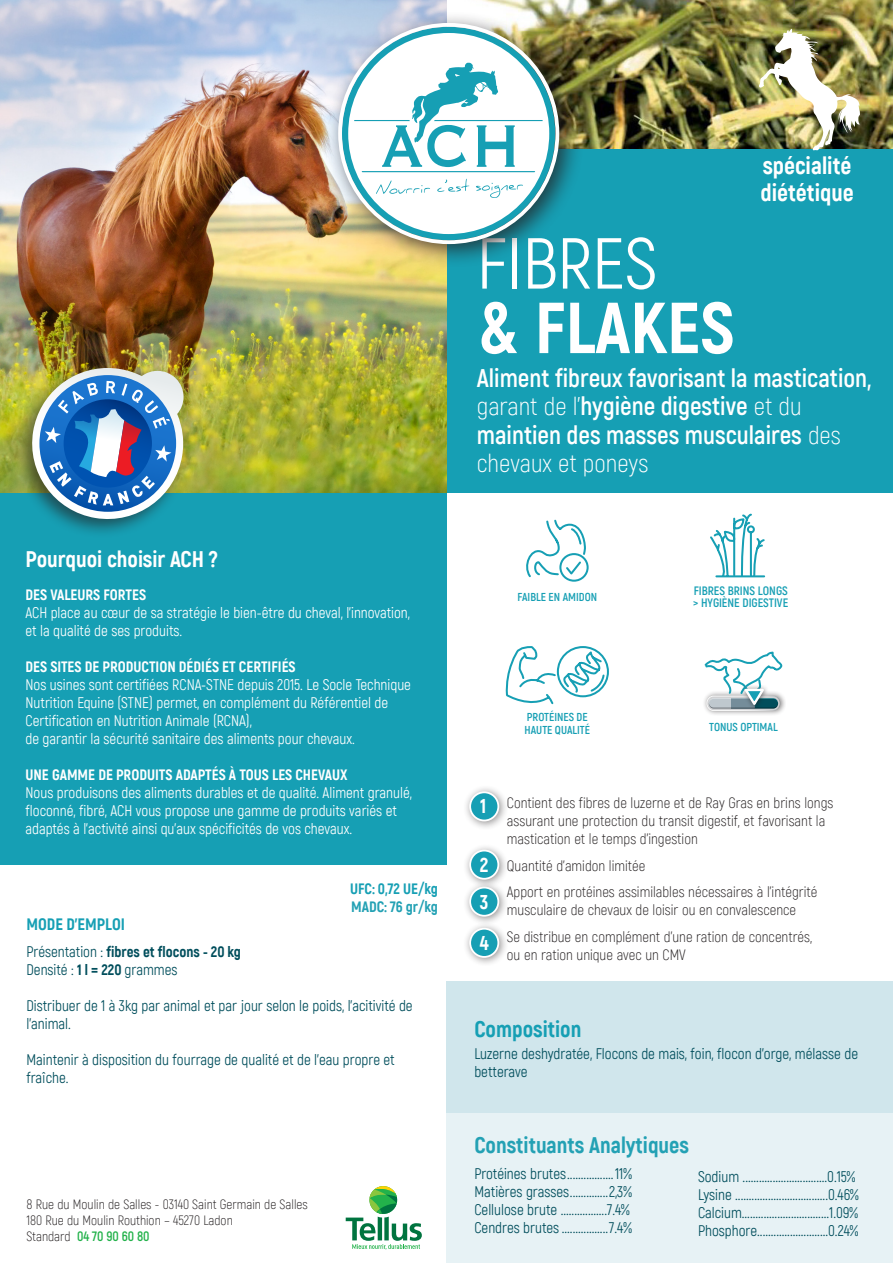
<style>
.page{position:relative;width:893px;height:1263px;background:#fff}
.page>*{position:absolute;margin:0;border:0;box-sizing:border-box;transform-origin:0 0}
.t1{font:800 72px "Akrobat";color:#fff}
.t2{font:72px "Akrobat";color:#fff}
.t3{font:700 25.5px/28.5px "Akrobat";color:#fff}
.t4{font:800 24px "Akrobat";color:#fff}
.t5{font:800 22.5px "Akrobat";color:#23a1b4}
.t6{font:800 22.5px "Akrobat";color:#fff}
.t7{font:800 22.5px "Akrobat";color:#169fb4}
.t8{font:800 19.95px "Akrobat";color:#fff}
.t9{font:800 16.5px "Akrobat";color:#169fb4}
.t10{font:15px/18px "Akrobat";color:#014e5c}
.t11{font:15px/18px "Akrobat";color:#fff}
.t12{font:300 15px/18px "Akrobat";color:#231f20}
.t13{font:800 15px "Akrobat";color:#fff}
.t14{font:800 15px "Akrobat";color:#014e5c}
.t15{font:800 15px "Akrobat";color:#169fb4}
.t16{font:800 15px "Akrobat";color:#23a1b4}
.t17{font:300 13.5px "Akrobat";color:#231f20}
.t18{font:700 13.5px "Akrobat";color:#23b24b}
.t19{font:700 12.15px "Akrobat";color:#169fb4}
.t20{font:700 11.55px "Akrobat";color:#169fb4}
.s1{font-weight:400}
.s2{font-weight:800}
.s3{font-weight:300;color:#231f20}
.s4{font-weight:300}
</style>
<div class="page">
<div style="left:0;top:122px;width:893px;height:370px;background:#169fb4"></div>
<div style="left:0;top:466px;width:446px;height:399px;background:#169fb4"></div>
<div style="left:446px;top:981px;width:447px;height:160px;background:#d0e6ec"></div>
<div style="left:446px;top:1113px;width:447px;height:150px;background:#e7f2f5"></div>
<img style="left:446px;top:0;width:447px;height:149px">
<img style="left:0;top:0;width:446px;height:492px">
<div style="left:13px;top:361px;width:177px;height:177px;background:#231f20;opacity:.6"></div>
<img style="left:26px;top:368px;width:159px;height:157px">
<div style="left:463px;top:785px;width:45px;height:45px;background:#231f20;opacity:.5"></div>
<div style="left:470px;top:792px;width:28px;height:28px;background:#169fb4;border-radius:50%"></div>
<div style="left:469px;top:791px;width:30px;height:30px;border:2px solid #fff;border-radius:50%"></div>
<div style="left:463px;top:880px;width:45px;height:46px;background:#231f20;opacity:.5"></div>
<div style="left:470px;top:887px;width:28px;height:29px;background:#169fb4;border-radius:50%"></div>
<div style="left:469px;top:887px;width:30px;height:30px;border:2px solid #fff;border-radius:50%"></div>
<div style="left:463px;top:843px;width:45px;height:46px;background:#231f20;opacity:.5"></div>
<div style="left:470px;top:850px;width:28px;height:29px;background:#169fb4;border-radius:50%"></div>
<div style="left:469px;top:850px;width:30px;height:30px;border:2px solid #fff;border-radius:50%"></div>
<div style="left:463px;top:921px;width:45px;height:46px;background:#231f20;opacity:.5"></div>
<div style="left:470px;top:929px;width:28px;height:28px;background:#169fb4;border-radius:50%"></div>
<div style="left:469px;top:928px;width:30px;height:30px;border:2px solid #fff;border-radius:50%"></div>
<svg style="left:505px;top:646px;width:104px;height:59px"></svg>
<img style="left:759px;top:29px;width:102px;height:122px">
<div style="left:326px;top:10px;width:258px;height:258px;background:#231f20;opacity:.75"></div>
<img style="left:338px;top:23px;width:221px;height:221px">
<svg style="left:376px;top:180px;width:54px;height:14px"></svg>
<svg style="left:437px;top:179px;width:32px;height:13px"></svg>
<svg style="left:476px;top:183px;width:47px;height:15px"></svg>
<svg style="left:354px;top:63px;width:189px;height:109px"></svg>
<svg style="left:526px;top:519px;width:63px;height:63px"></svg>
<div style="left:703px;top:690px;width:83px;height:26px;background:#231f20;opacity:.5"></div>
<svg style="left:703px;top:651px;width:80px;height:64px"></svg>
<svg style="left:710px;top:513px;width:56px;height:65px"></svg>
<svg style="left:346px;top:1186px;width:76px;height:64px"></svg>
<p class="t6" style="left:26px;top:545px;width:194px">Pourquoi choisir ACH ?</p>
<p class="t13" style="left:26px;top:585px;width:122px">DES VALEURS FORTES</p>
<p class="t11" style="left:26px;top:604px;width:386px">ACH place au cœur de sa stratégie le bien-être du cheval, l’innovation, et la qualité de ses produits.</p>
<p class="t13" style="left:26px;top:657px;width:272px">DES SITES DE PRODUCTION DÉDIÉS ET CERTIFIÉS</p>
<p class="t11" style="left:26px;top:676px;width:387px">Nos usines sont certifiées RCNA-STNE depuis 2015. Le Socle Technique Nutrition Equine (STNE) permet, en complément du Référentiel de Certification en Nutrition Animale (RCNA),<br>de garantir la sécurité sanitaire des aliments pour chevaux.</p>
<p class="t13" style="left:26px;top:765px;width:323px">UNE GAMME DE PRODUITS ADAPTÉS À TOUS LES CHEVAUX</p>
<p class="t11" style="left:26px;top:784px;width:388px">Nous produisons des aliments durables et de qualité. Aliment granulé, floconné, fibré, ACH vous propose une gamme de produits variés et adaptés à l’activité ainsi qu’aux spécificités de vos chevaux.</p>
<p class="t15" style="left:350px;top:879px;width:89px">UFC: 0,72 UE/kg</p>
<p class="t16" style="left:351px;top:897px;width:88px">MADC: 76 gr/kg</p>
<p class="t9" style="left:26px;top:914px;width:100px">MODE D’EMPLOI</p>
<p class="t14" style="left:26px;top:942px;width:216px"><span class="s1">Présentation :</span> fibres et flocons - 20 kg</p>
<p class="t10" style="left:26px;top:960px;width:153px">Densité : <span class="s2">1 l = 220</span> grammes</p>
<p class="t10" style="left:26px;top:996px;width:388px">Distribuer de 1 à 3kg par animal et par jour selon le poids, l’acitivité de l’animal.</p>
<p class="t10" style="left:26px;top:1050px;width:370px">Maintenir à disposition du fourrage de qualité et de l’eau propre et fraîche.</p>
<p class="t17" style="left:26px;top:1196px;width:283px">8 Rue du Moulin de Salles - 03140 Saint Germain de Salles</p>
<p class="t17" style="left:26px;top:1212px;width:208px">180 Rue du Moulin Routhion – 45270 Ladon</p>
<p class="t18" style="left:26px;top:1228px;width:125px"><span class="s3">Standard</span> 04 70 90 60 80</p>
<p class="t2" style="left:477px;top:220px;width:182px">FIBRES</p>
<p class="t1" style="left:477px;top:282px;width:259px">&amp; FLAKES</p>
<p class="t4" style="left:763px;top:150px;width:90px">spécialité</p>
<p class="t4" style="left:760px;top:177px;width:95px">diététique</p>
<p class="t3" style="left:477px;top:363px;width:396px">Aliment fibreux favorisant la mastication, <span class="s4">garant de l’</span>hygiène digestive <span class="s4">et du </span>maintien des masses musculaires <span class="s4">des chevaux et poneys</span></p>
<p class="t20" style="left:518px;top:589px;width:81px">FAIBLE EN AMIDON</p>
<p class="t19" style="left:694px;top:583px;width:96px">FIBRES BRINS LONGS</p>
<p class="t19" style="left:693px;top:595px;width:97px">&gt; HYGIÈNE DIGESTIVE</p>
<p class="t20" style="left:527px;top:710px;width:62px">PROTÉINES DE</p>
<p class="t20" style="left:525px;top:723px;width:67px">HAUTE QUALITÉ</p>
<p class="t20" style="left:709px;top:720px;width:70px">TONUS OPTIMAL</p>
<p class="t8" style="left:480px;top:793px;width:8px">1</p>
<p class="t8" style="left:480px;top:852px;width:10px">2</p>
<p class="t8" style="left:480px;top:889px;width:10px">3</p>
<p class="t8" style="left:480px;top:930px;width:10px">4</p>
<p class="t12" style="left:507px;top:794px;width:328px">Contient des fibres de luzerne et de Ray Gras en brins longs assurant une protection du transit digestif, et favorisant la mastication et le temps d’ingestion</p>
<p class="t12" style="left:507px;top:856px;width:140px">Quantité d’amidon limitée</p>
<p class="t12" style="left:507px;top:883px;width:312px">Apport en protéines assimilables nécessaires à l’intégrité musculaire de chevaux de loisir ou en convalescence</p>
<p class="t12" style="left:507px;top:927px;width:307px">Se distribue en complément d’une ration de concentrés, ou en ration unique avec un CMV</p>
<p class="t7" style="left:474px;top:1014px;width:109px">Composition</p>
<p class="t10" style="left:474px;top:1045px;width:385px">Luzerne deshydratée, Flocons de mais, foin, flocon d’orge, mélasse de betterave</p>
<p class="t5" style="left:474px;top:1130px;width:216px">Constituants Analytiques</p>
<p class="t10" style="left:474px;top:1164px;width:159px">Protéines brutes.................11%</p>
<p class="t10" style="left:474px;top:1182px;width:159px">Matières grasses..............2,3%</p>
<p class="t10" style="left:474px;top:1200px;width:157px">Cellulose brute .................7.4%</p>
<p class="t10" style="left:474px;top:1218px;width:159px">Cendres brutes .................7.4%</p>
<p class="t10" style="left:698px;top:1167px;width:159px">Sodium ...............................0.15%</p>
<p class="t10" style="left:698px;top:1185px;width:162px">Lysine ..................................0.46%</p>
<p class="t10" style="left:698px;top:1203px;width:162px">Calcium................................1.09%</p>
<p class="t10" style="left:698px;top:1221px;width:162px">Phosphore..........................0.24%</p>
</div>
